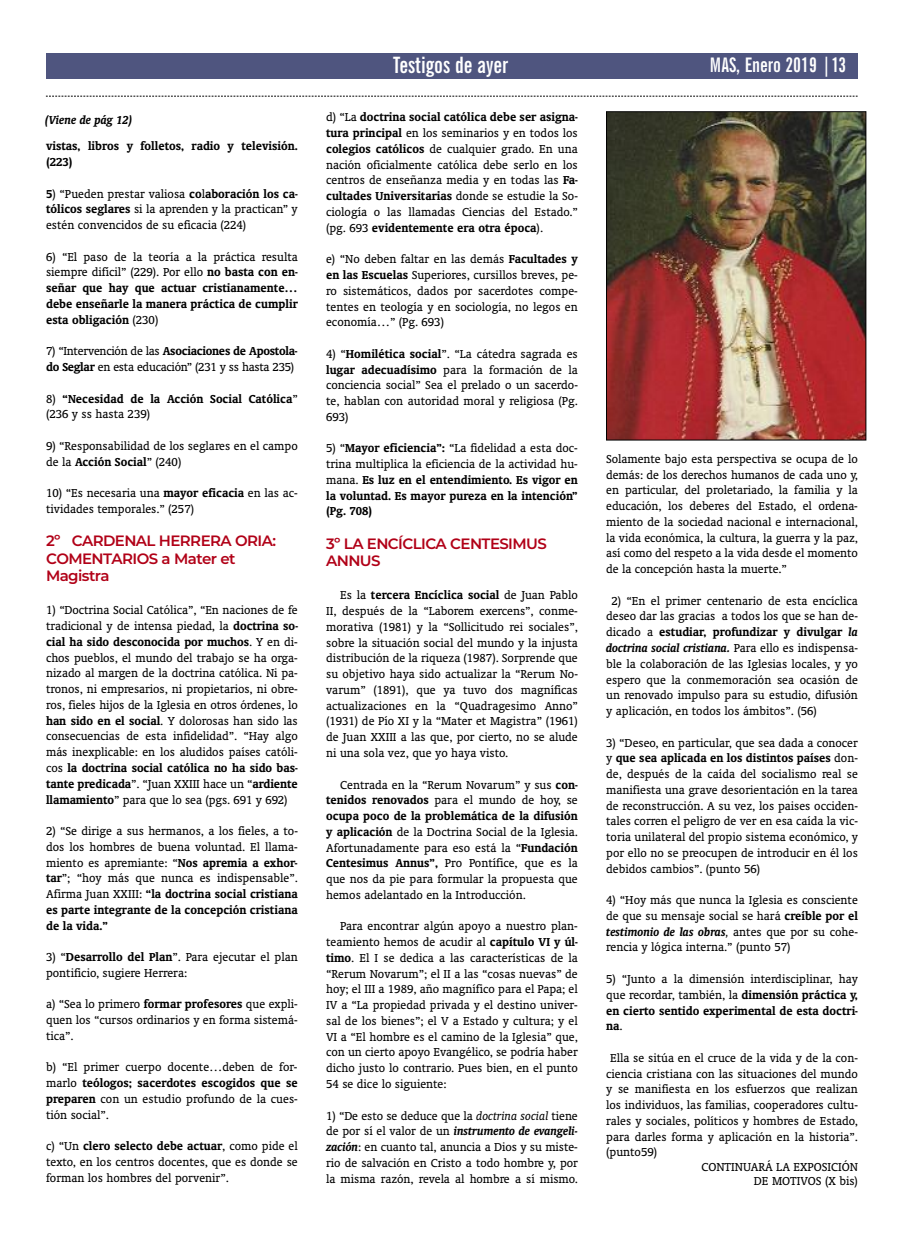
<style>
.page{position:relative;width:904px;height:1234px;background:#fff}
.page>*{position:absolute;margin:0;border:0;box-sizing:border-box;transform-origin:0 0}
.t1{font:700 extra-condensed 22.5px "News Gothic BT";color:#fff}
.t2{font:700 extra-condensed 20px "News Gothic BT";color:#fff}
.t3{font:600 15px/17.5px "Montserrat";letter-spacing:-.04em;color:#b10017}
.t4{font:13.12px/15.8px "Oranda BT";color:#000;text-align:justify}
.t5{font:700 13.12px/15.8px "Oranda BT";color:#000}
.t6{font:13.12px/15.8px "Oranda BT";letter-spacing:-.02em;color:#000}
.t7{font:italic 700 13.12px "Oranda BT";color:#000}
.s1{font-weight:700}
.s2{font-weight:400}
.s3{font-style:italic}
.s4{font-weight:700;font-style:italic}
</style>
<div class="page">
<div style="left:46px;top:53px;width:811px;height:25px;background:#4f557f"></div>
<svg style="left:46px;top:96px;width:811px;height:1px"></svg>
<img style="left:608px;top:113px;width:256px;height:325px">
<div style="left:606px;top:111px;width:260px;height:329px;border:1px solid #000"></div>
<p class="t7" style="left:45px;top:112px;width:88px">(Viene de pág 12)</p>
<p class="t5" style="left:46px;top:138px;width:253px">vistas, libros y folletos, radio y televisión. (223)</p>
<p class="t4" style="left:46px;top:185px;width:253px"><span class="s1">5</span>) “Pueden prestar valiosa <span class="s1">co</span>l<span class="s1">aboración los ca&shy;tólicos seglares</span> si la aprenden y la practican” y estén convencidos de su eficacia (224)</p>
<p class="t5" style="left:46px;top:248px;width:253px;text-align:justify"><span class="s2">6) “El paso de la teoría a la práctica resulta siempre difícil” (229). Por ello</span> no basta con en&shy;señar que hay que actuar cristianamente… debe enseñarle la manera práctica de cumplir esta obligación <span class="s2">(230)</span></p>
<p class="t6" style="left:46px;top:343px;width:253px">7) “Intervención de las <span class="s1">Asociaciones de Apostola&shy;do Seglar</span> en esta educación” (231 y ss hasta 235)</p>
<p class="t5" style="left:46px;top:390px;width:253px"><span class="s2">8)</span> “Necesidad de la Acción Social Católica<span class="s2">” (236 y ss hasta 239)</span></p>
<p class="t4" style="left:46px;top:437px;width:253px">9) “Responsabilidad de los seglares en el campo de la <span class="s1">Acción Social</span>” (240)</p>
<p class="t4" style="left:46px;top:484px;width:253px">10) “Es necesaria una <span class="s1">mayor eficacia</span> en las ac&shy;tividades temporales.” (257)</p>
<p class="t3" style="left:46px;top:531px;width:231px">2º CARDENAL HERRERA ORIA:<br>COMENTARIOS a Mater et<br>Magistra</p>
<p class="t4" style="left:46px;top:601px;width:253px">1) “Doctrina Social Católica”, “En naciones de fe tradicional y de intensa piedad, la <span class="s1">doctrina so&shy;cial ha sido desconocida por muchos</span>. Y en di&shy;chos pueblos, el mundo del trabajo se ha orga&shy;nizado al margen de la doctrina católica. Ni pa&shy;tronos, ni empresarios, ni propietarios, ni obre&shy;ros, fieles hijos de la Iglesia en otros órdenes, lo <span class="s1">han sido en el social</span>. Y dolorosas han sido las consecuencias de esta infidelidad”. “Hay algo más inexplicable: en los aludidos países católi&shy;cos <span class="s1">la doctrina social católica no ha sido bas&shy;tante predicada</span>”. “Juan XXIII hace un “<span class="s1">ardiente llamamiento</span>” para que lo sea (pgs. 691 y 692)</p>
<p class="t4" style="left:46px;top:822px;width:253px">2) “Se dirige a sus hermanos, a los fieles, a to&shy;dos los hombres de buena voluntad. El llama&shy;miento es apremiante: “<span class="s1">Nos apremia a exhor&shy;tar</span>”; “hoy más que nunca es indispensable”.<br>Afirma Juan XXIII: <span class="s1">“la doctrina social cristiana es parte integrante de la concepción cristiana de la vida.”</span></p>
<p class="t4" style="left:46px;top:948px;width:253px">3) “<span class="s1">Desarrollo del Plan</span>”. Para ejecutar el plan pontificio, sugiere Herrera:</p>
<p class="t4" style="left:46px;top:995px;width:253px">a) “Sea lo primero <span class="s1">formar profesores</span> que expli&shy;quen los “cursos ordinarios y en forma sistemá&shy;tica”.</p>
<p class="t4" style="left:46px;top:1058px;width:253px">b) “El primer cuerpo docente…deben de for&shy;marlo <span class="s1">teólogos; sacerdotes escogidos que se preparen</span> con un estudio profundo de la cues&shy;tión social”.</p>
<p class="t4" style="left:46px;top:1137px;width:253px">c) “Un <span class="s1">clero selecto debe actuar</span>, como pide el texto, en los centros docentes, que es donde se forman los hombres del porvenir”.</p>
<h1 class="t1" style="left:393px;top:52px;width:117px">Testigos de ayer</h1>
<h2 class="t2" style="left:710px;top:53px;width:138px">MAS, Enero 2019 |13</h2>
<p class="t4" style="left:326px;top:109px;width:253px">d) “La <span class="s1">doctrina social católica debe ser asigna&shy;tura principal</span> en los seminarios y en todos los <span class="s1">colegios católicos</span> de cualquier grado. En una nación oficialmente católica debe serlo en los centros de enseñanza media y en todas las <span class="s1">Fa&shy;cultades Universitarias</span> donde se estudie la So&shy;ciología o las llamadas Ciencias del Estado.” (pg. 693 <span class="s1">evidentemente era otra época</span>).</p>
<p class="t4" style="left:326px;top:251px;width:253px">e) “No deben faltar en las demás <span class="s1">Facultades y en las Escuelas</span> Superiores, cursillos breves, pe&shy;ro sistemáticos, dados por sacerdotes compe&shy;tentes en teología y en sociología, no legos en economía…” (Pg. 693)</p>
<p class="t4" style="left:326px;top:345px;width:253px">4) “<span class="s1">Homilética social</span>”. “La cátedra sagrada es <span class="s1">lugar adecuadísimo</span> para la formación de la conciencia social” Sea el prelado o un sacerdo&shy;te, hablan con autoridad moral y religiosa (Pg.<br>693)</p>
<p class="t5" style="left:326px;top:440px;width:253px;text-align:justify"><span class="s2">5) “</span>Mayor eficiencia”: <span class="s2">“La fidelidad a esta doc&shy;trina multiplica la eficiencia de la actividad hu&shy;mana.</span> Es luz en el entendimiento. Es vigor en la voluntad. Es mayor pureza en la intención” (Pg. 708)</p>
<p class="t3" style="left:326px;top:534px;width:222px">3º LA ENCÍCLICA CENTESIMUS<br>ANNUS</p>
<p class="t4" style="left:326px;top:587px;width:253px;text-indent:14px">Es la <span class="s1">tercera Encíclica social</span> de Juan Pablo II, después de la “Laborem exercens”, conme&shy;morativa (1981) y la “Sollicitudo rei sociales”, sobre la situación social del mundo y la injusta distribución de la riqueza (1987). Sorprende que su objetivo haya sido actualizar la “Rerum No&shy;varum” (1891), que ya tuvo dos magníficas actualizaciones en la “Quadragesimo Anno” (1931) de Pío XI y la “Mater et Magistra” (1961) de Juan XXIII a las que, por cierto, no se alude ni una sola vez, que yo haya visto.</p>
<p class="t4" style="left:326px;top:776px;width:253px;text-indent:14px">Centrada en la “Rerum Novarum” y sus <span class="s1">con&shy;tenidos renovados</span> para el mundo de hoy, se <span class="s1">ocupa poco de la problemática de la difusión y aplicación</span> de la Doctrina Social de la Iglesia.<br>Afortunadamente para eso está la “<span class="s1">Fundación Centesimus Annus”,</span> Pro Pontífice, que es la que nos da pie para formular la propuesta que hemos adelantado en la Introducción.</p>
<p class="t4" style="left:326px;top:917px;width:253px;text-indent:14px">Para encontrar algún apoyo a nuestro plan&shy;teamiento hemos de acudir al <span class="s1">capítulo VI y úl&shy;timo</span>. El I se dedica a las características de la “Rerum Novarum”; el II a las “cosas nuevas” de hoy; el III a 1989, año magnífico para el Papa; el IV a “La propiedad privada y el destino univer&shy;sal de los bienes”; el V a Estado y cultura; y el VI a “El hombre es el camino de la Iglesia” que, con un cierto apoyo Evangélico, se podría haber dicho justo lo contrario. Pues bien, en el punto 54 se dice lo siguiente:</p>
<p class="t4" style="left:326px;top:1106px;width:253px">1) “De esto se deduce que la <span class="s3">doctrina social</span> tiene de por sí el valor de un <span class="s4">instrumento de evangeli&shy;zación</span>: en cuanto tal, anuncia a Dios y su miste&shy;rio de salvación en Cristo a todo hombre y, por la misma razón, revela al hombre a sí mismo.</p>
<p class="t4" style="left:606px;top:450px;width:253px">Solamente bajo esta perspectiva se ocupa de lo demás: de los derechos humanos de cada uno y, en particular, del proletariado, la familia y la educación, los deberes del Estado, el ordena&shy;miento de la sociedad nacional e internacional, la vida económica, la cultura, la guerra y la paz, así como del respeto a la vida desde el momento de la concepción hasta la muerte.”</p>
<p class="t4" style="left:606px;top:592px;width:253px;text-indent:5px">2) “En el primer centenario de esta encíclica deseo dar las gracias a todos los que se han de&shy;dicado a <span class="s1">estudiar, profundizar y divulgar</span> <span class="s4">la doctrina social cristiana.</span> Para ello es indispensa&shy;ble la colaboración de las Iglesias locales, y yo espero que la conmemoración sea ocasión de un renovado impulso para su estudio, difusión y aplicación, en todos los ámbitos”. (56)</p>
<p class="t4" style="left:606px;top:734px;width:253px">3) “Deseo, en particular, que sea dada a conocer y <span class="s1">que sea aplicada en los distintos países</span> don&shy;de, después de la caída del socialismo real se manifiesta una grave desorientación en la tarea de reconstrucción. A su vez, los paises occiden&shy;tales corren el peligro de ver en esa caída la vic&shy;toria unilateral del propio sistema económico, y por ello no se preocupen de introducir en él los debidos cambios”. (punto 56)</p>
<p class="t4" style="left:606px;top:891px;width:253px">4) “Hoy más que nunca la Iglesia es consciente de que su mensaje social se hará <span class="s1">creíble por el </span><span class="s4">testimonio de las obras</span><span class="s3">,</span> antes que por su cohe&shy;rencia y lógica interna.” (punto 57)</p>
<p class="t4" style="left:606px;top:970px;width:253px">5) “Junto a la dimensión interdisciplinar, hay que recordar, también, la <span class="s1">dimensión práctica y, en cierto sentido experimental de esta doctri&shy;na</span>.</p>
<p class="t4" style="left:606px;top:1049px;width:253px">Ella se sitúa en el cruce de la vida y de la con&shy;ciencia cristiana con las situaciones del mundo y se manifiesta en los esfuerzos que realizan los individuos, las familias, cooperadores cultu&shy;rales y sociales, políticos y hombres de Estado, para darles forma y aplicación en la historia”. (punto59)</p>
<p class="t4" style="left:701px;top:1158px;width:158px;line-height:14.5px;text-align:right">CONTINUARÁ LA EXPOSICIÓN<br>DE MOTIVOS (X bis)</p>
</div>
